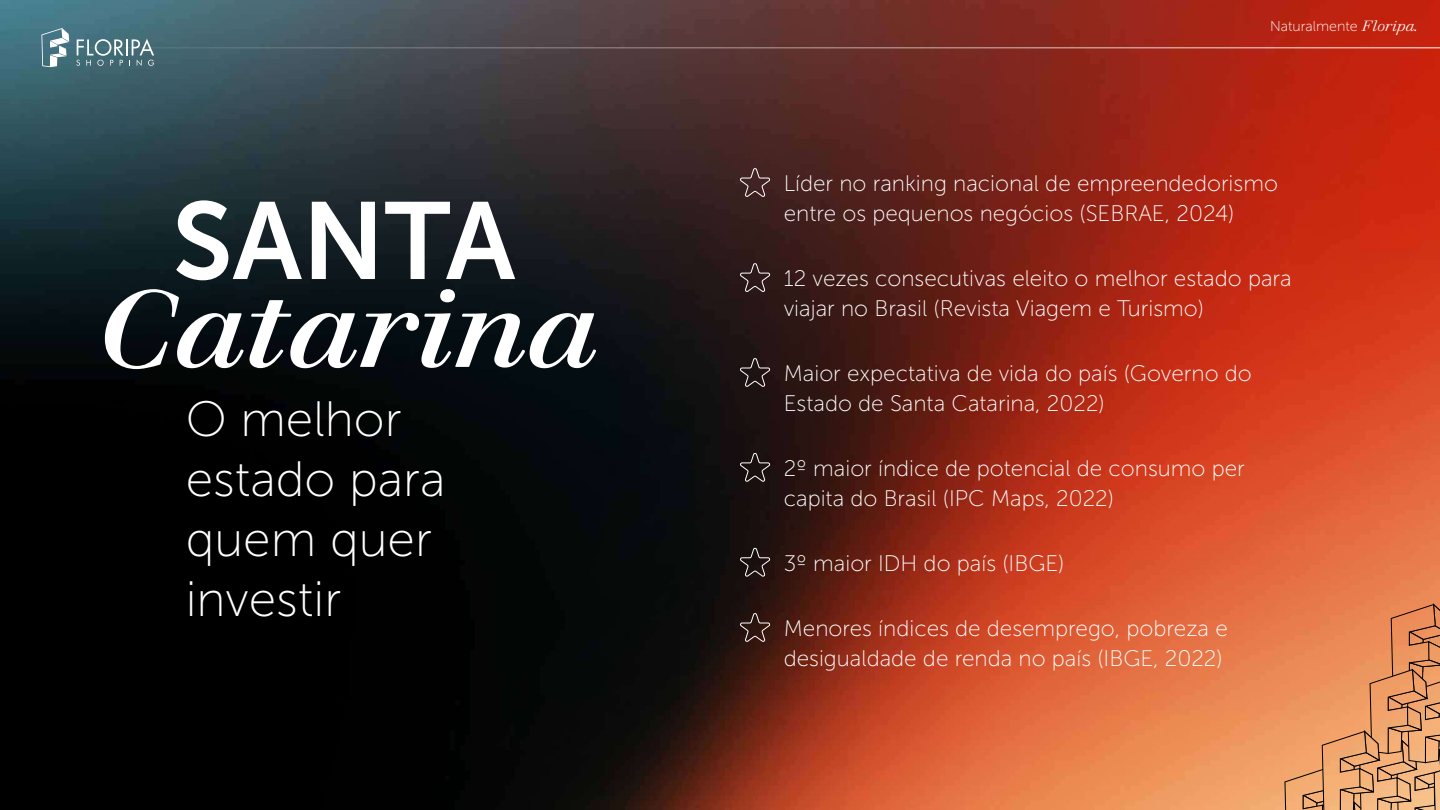
<style>
.page{position:relative;width:1440px;height:810px;background:#fff}
.page>*{position:absolute;margin:0;border:0;box-sizing:border-box;transform-origin:0 0}
.t1{font:italic 500 108.9px "Walbaum 18 pt";color:#fff}
.t2{font:108.9px "Museo Sans 700";color:#fff}
.t3{font:49.65px/60px "Museo Sans 100";color:#fff}
.t4{font:22.5px/30px "Museo Sans 100";color:#fff}
.t5{font:14.25px "Museo Sans 100";color:#fff}
.s1{font-family:"Walbaum 18 pt";font-weight:300;font-style:italic;font-size:14.7px}
</style>
<div class="page">
<img style="left:0;top:0;width:1440px;height:810px">
<hr style="left:0;top:48px;width:1440px;height:1px;background:#fff">
<svg style="left:1284px;top:604px;width:156px;height:206px;background:#df925f"></svg>
<svg style="left:739px;top:168px;width:31px;height:30px"></svg>
<svg style="left:739px;top:263px;width:31px;height:30px"></svg>
<svg style="left:739px;top:358px;width:31px;height:29px"></svg>
<svg style="left:739px;top:453px;width:31px;height:29px"></svg>
<svg style="left:739px;top:548px;width:31px;height:29px"></svg>
<svg style="left:739px;top:613px;width:31px;height:30px"></svg>
<svg style="left:76px;top:39px;width:78px;height:27px;background:#6b8b92"></svg>
<svg style="left:41px;top:28px;width:28px;height:39px"></svg>
<h1 class="t2" style="left:172px;top:181px;width:345px">SANTA</h1>
<h1 class="t1" style="left:97px;top:239px;width:503px">Catarina</h1>
<h2 class="t3" style="left:186px;top:390px;width:261px">O melhor estado para quem quer investir</h2>
<p class="t5" style="left:1270px;top:18px;width:149px">Naturalmente <span class="s1">Floripa.</span></p>
<p class="t4" style="left:784px;top:168px;width:496px">Líder no ranking nacional de empreendedorismo entre os pequenos negócios (SEBRAE, 2024)</p>
<p class="t4" style="left:784px;top:263px;width:510px">12 vezes consecutivas eleito o melhor estado para viajar no Brasil (Revista Viagem e Turismo)</p>
<p class="t4" style="left:784px;top:358px;width:470px">Maior expectativa de vida do país (Governo do<br>Estado de Santa Catarina, 2022)</p>
<p class="t4" style="left:784px;top:453px;width:463px">2º maior índice de potencial de consumo per capita do Brasil (IPC Maps, 2022)</p>
<p class="t4" style="left:784px;top:548px;width:282px">3º maior IDH do país (IBGE)</p>
<p class="t4" style="left:784px;top:613px;width:446px">Menores índices de desemprego, pobreza e desigualdade de renda no país (IBGE, 2022)</p>
</div>
